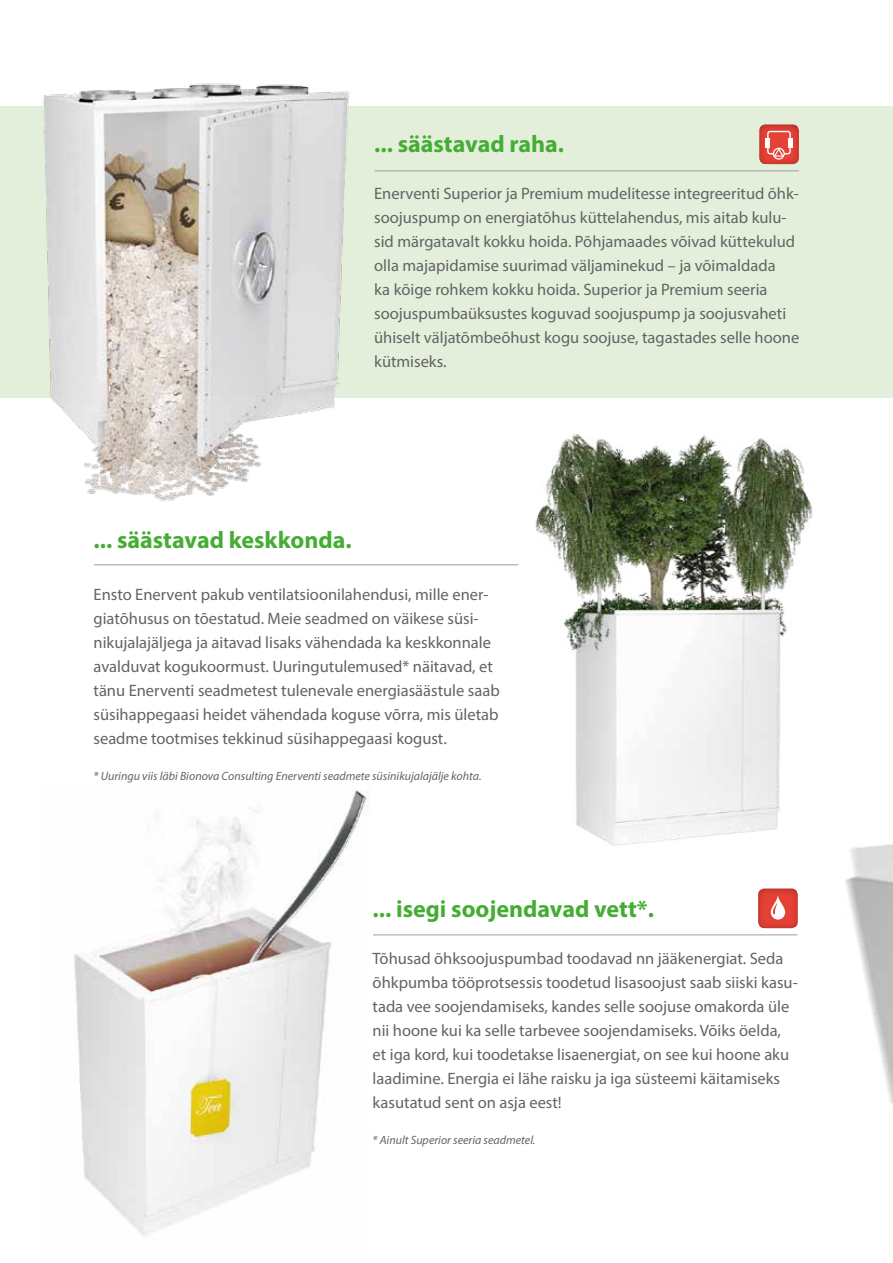
<style>
.page{position:relative;width:893px;height:1263px;background:#fff}
.page>*{position:absolute;margin:0;border:0;box-sizing:border-box;transform-origin:0 0}
.t1{font:700 24px "Myriad Pro";color:#45ac34}
.t2{font:16.5px/24px "Myriad Pro";color:#646363}
.t3{font:italic 12px "Myriad Pro";color:#646363}
</style>
<div class="page">
<div style="left:0;top:106px;width:893px;height:292px;background:#e3efda"></div>
<img style="left:845px;top:844px;width:48px;height:260px">
<img style="left:74px;top:790px;width:296px;height:446px">
<img style="left:43px;top:83px;width:306px;height:419px">
<img style="left:535px;top:434px;width:278px;height:412px">
<hr style="left:375px;top:170px;width:424px;height:1px;background:#9d9d9c">
<hr style="left:94px;top:564px;width:424px;height:1px;background:#9d9d9c">
<hr style="left:373px;top:934px;width:424px;height:1px;background:#9d9d9c">
<img style="left:759px;top:124px;width:40px;height:40px">
<svg style="left:766px;top:131px;width:26px;height:29px"></svg>
<img style="left:758px;top:888px;width:40px;height:40px">
<svg style="left:771px;top:895px;width:14px;height:24px"></svg>
<h1 class="t1" style="left:374px;top:129px;width:191px">... säästavad raha.</h1>
<p class="t2" style="left:374px;top:181px;width:427px">Enerventi Superior ja Premium mudelitesse integreeritud õhk&shy;soojuspump on energiatõhus küttelahendus, mis aitab kulu&shy;sid märgatavalt kokku hoida. Põhjamaades võivad küttekulud olla majapidamise suurimad väljaminekud – ja võimaldada<br>ka kõige rohkem kokku hoida. Superior ja Premium seeria soojuspumbaüksustes koguvad soojuspump ja soojusvaheti ühiselt väljatõmbeõhust kogu soojuse, tagastades selle hoone kütmiseks.</p>
<h1 class="t1" style="left:94px;top:524px;width:260px">... säästavad keskkonda.</h1>
<p class="t2" style="left:94px;top:582px;width:408px">Ensto Enervent pakub ventilatsioonilahendusi, mille ener&shy;giatõhusus on tõestatud. Meie seadmed on väikese süsi&shy;nikujalajäljega ja aitavad lisaks vähendada ka keskkonnale avalduvat kogukoormust. Uuringutulemused* näitavad, et tänu Enerventi seadmetest tulenevale energiasäästule saab süsihappegaasi heidet vähendada koguse võrra, mis ületab seadme tootmises tekkinud süsihappegaasi kogust.</p>
<p class="t3" style="left:94px;top:768px;width:390px">* Uuringu viis läbi Bionova Consulting Enerventi seadmete süsinikujalajälje kohta.</p>
<h1 class="t1" style="left:373px;top:893px;width:283px">... isegi soojendavad vett*.</h1>
<p class="t2" style="left:373px;top:946px;width:427px">Tõhusad õhksoojuspumbad toodavad nn jääkenergiat. Seda õhkpumba tööprotsessis toodetud lisasoojust saab siiski kasu&shy;tada vee soojendamiseks, kandes selle soojuse omakorda üle nii hoone kui ka selle tarbevee soojendamiseks. Võiks öelda, et iga kord, kui toodetakse lisaenergiat, on see kui hoone aku laadimine. Energia ei lähe raisku ja iga süsteemi käitamiseks kasutatud sent on asja eest!</p>
<p class="t3" style="left:373px;top:1132px;width:164px">* Ainult Superior seeria seadmetel.</p>
</div>
